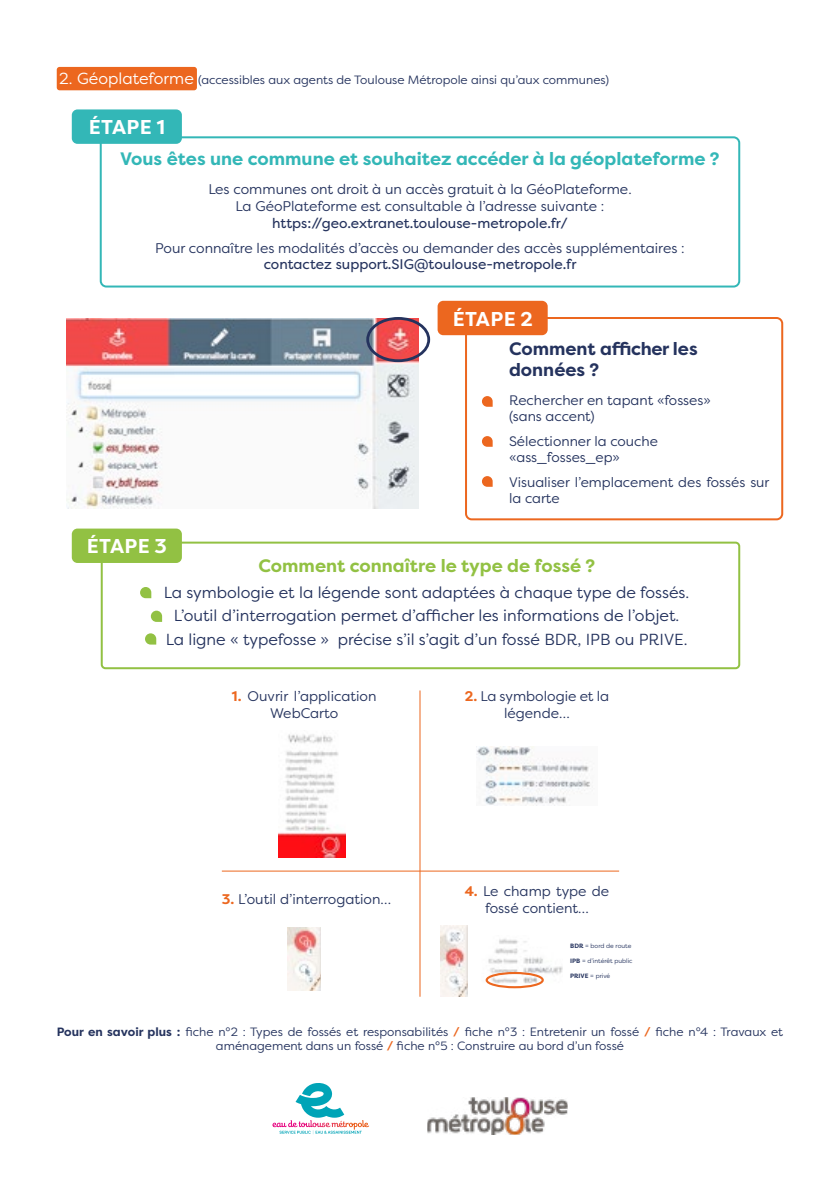
<style>
.page{position:relative;width:840px;height:1191px;background:#fff}
.page>*{position:absolute;margin:0;border:0;box-sizing:border-box;transform-origin:0 0}
.t1{font:700 20px "Filson Pro";letter-spacing:.02em;color:#fff}
.t2{font:700 18px "Filson Pro";color:#33b7b7}
.t3{font:700 18px "Filson Pro";color:#92c143}
.t4{font:700 18px/21.6px "Filson Pro";color:#25335e}
.t5{font:16px/23.2px "Filson Pro";color:#25335e;text-align:center}
.t6{font:14px/16.8px "Filson Pro";color:#25335e;text-align:center}
.t7{font:14px "Filson Pro";color:#25335e}
.t8{font:13.8px/16.6px "Filson Pro";color:#25335e}
.t9{font:12px/14.4px "Filson Pro";color:#25335e;text-align:center}
.t10{font:6.2px "Filson Pro";color:#25335e}
.s1{font-size:16px;color:#fff}
.s2{font-weight:700;color:#ec671f}
.s3{font-weight:700}
</style>
<div class="page">
<img style="left:427px;top:1097px;width:140px;height:37px">
<svg style="left:272px;top:1083px;width:97px;height:51px"></svg>
<div style="left:57px;top:67px;width:140px;height:23px;background:#ec671f;border-radius:3px"></div>
<img style="left:66px;top:318px;width:352px;height:191px">
<div style="left:366px;top:317px;width:64px;height:45px;border:3px solid #25335e;border-radius:50%"></div>
<div style="left:101px;top:541px;width:638px;height:128px;border:2px solid #92c143;border-radius:4px"></div>
<svg style="left:151px;top:610px;width:11px;height:12px"></svg>
<svg style="left:145px;top:633px;width:11px;height:11px"></svg>
<svg style="left:140px;top:587px;width:11px;height:11px"></svg>
<img style="left:485px;top:939px;width:77px;height:46px">
<img style="left:440px;top:925px;width:27px;height:71px">
<div style="left:485px;top:972px;width:58px;height:16px;border:2px solid #ec671f;border-radius:50%"></div>
<img style="left:287px;top:927px;width:33px;height:63px">
<img style="left:476px;top:747px;width:117px;height:58px">
<hr style="left:419px;top:690px;width:1px;height:306px;background:#ec671f">
<hr style="left:222px;top:870px;width:396px;height:1px;background:#ec671f">
<div style="left:100px;top:136px;width:639px;height:151px;border:2px solid #33b7b7;border-radius:6px"></div>
<img style="left:278px;top:734px;width:67px;height:123px">
<div style="left:72px;top:109px;width:110px;height:35px;background:#33b7b7;border-radius:6px"></div>
<div style="left:465px;top:317px;width:317px;height:203px;border:2px solid #ec671f;border-radius:6px"></div>
<svg style="left:482px;top:396px;width:10px;height:11px"></svg>
<svg style="left:482px;top:436px;width:10px;height:11px"></svg>
<svg style="left:482px;top:476px;width:10px;height:11px"></svg>
<div style="left:437px;top:301px;width:110px;height:34px;background:#ec671f;border-radius:6px"></div>
<div style="left:72px;top:528px;width:110px;height:35px;background:#92c143;border-radius:6px"></div>
<p class="t9" style="left:59px;top:72px;width:551px"><span class="s1">2. Géoplateforme</span> (accessibles aux agents de Toulouse Métropole ainsi qu’aux communes)</p>
<h1 class="t1" style="left:89px;top:114px;width:77px">ÉTAPE 1</h1>
<p class="t2" style="left:120px;top:147px;width:600px">Vous êtes une commune et souhaitez accéder à la géoplateforme ?</p>
<p class="t6" style="left:208px;top:180px;width:424px">Les communes ont droit à un accès gratuit à la GéoPlateforme.<br>La GéoPlateforme est consultable à l’adresse suivante :</p>
<p class="t7" style="left:272px;top:213px;width:297px">https://geo.extranet.toulouse-metropole.fr/</p>
<p class="t6" style="left:155px;top:239px;width:530px">Pour connaître les modalités d’accès ou demander des accès supplémentaires :</p>
<p class="t7" style="left:263px;top:255px;width:314px">contactez support.SIG@toulouse-metropole.fr</p>
<h1 class="t1" style="left:452px;top:306px;width:81px">ÉTAPE 2</h1>
<h1 class="t1" style="left:87px;top:533px;width:82px">ÉTAPE 3</h1>
<p class="t4" style="left:508px;top:338px;width:190px">Comment afficher les données ?</p>
<p class="t8" style="left:508px;top:391px;width:203px">Rechercher en tapant «fosses» (sans accent)</p>
<p class="t8" style="left:508px;top:432px;width:150px">Sélectionner la couche «ass_fosses_ep»</p>
<p class="t8" style="left:508px;top:473px;width:262px">Visualiser l’emplacement des fossés sur la carte</p>
<p class="t3" style="left:258px;top:554px;width:338px">Comment connaître le type de fossé ?</p>
<p class="t5" style="left:164px;top:580px;width:526px">La symbologie et la légende sont adaptées à chaque type de fossés.<br>L’outil d’interrogation permet d’afficher les informations de l’objet.<br>La ligne « typefosse » précise s’il s’agit d’un fossé BDR, IPB ou PRIVE.</p>
<p class="t6" style="left:232px;top:687px;width:146px"><span class="s2">1.</span> Ouvrir l’application<br>WebCarto</p>
<p class="t6" style="left:222px;top:890px;width:171px"><span class="s2">3.</span> L’outil d’interrogation…</p>
<p class="t6" style="left:464px;top:687px;width:146px"><span class="s2">2.</span> La symbologie et la légende…</p>
<p class="t6" style="left:464px;top:882px;width:146px"><span class="s2">4.</span> Le champ type de fossé contient…</p>
<p class="t10" style="left:570px;top:941px;width:63px"><span class="s3">BDR</span> = bord de route</p>
<p class="t10" style="left:570px;top:956px;width:64px"><span class="s3">IPB</span> = d’intérêt public</p>
<p class="t10" style="left:570px;top:971px;width:42px"><span class="s3">PRIVE</span> = privé</p>
<p class="t9" style="left:57px;top:1023px;width:727px"><span class="s3">Pour en savoir plus :</span> fiche n°2 : Types de fossés et responsabilités <span class="s2">/</span> fiche n°3 : Entretenir un fossé <span class="s2">/</span> fiche n°4 : Travaux et aménagement dans un fossé <span class="s2">/</span> fiche n°5 : Construire au bord d’un fossé</p>
</div>
